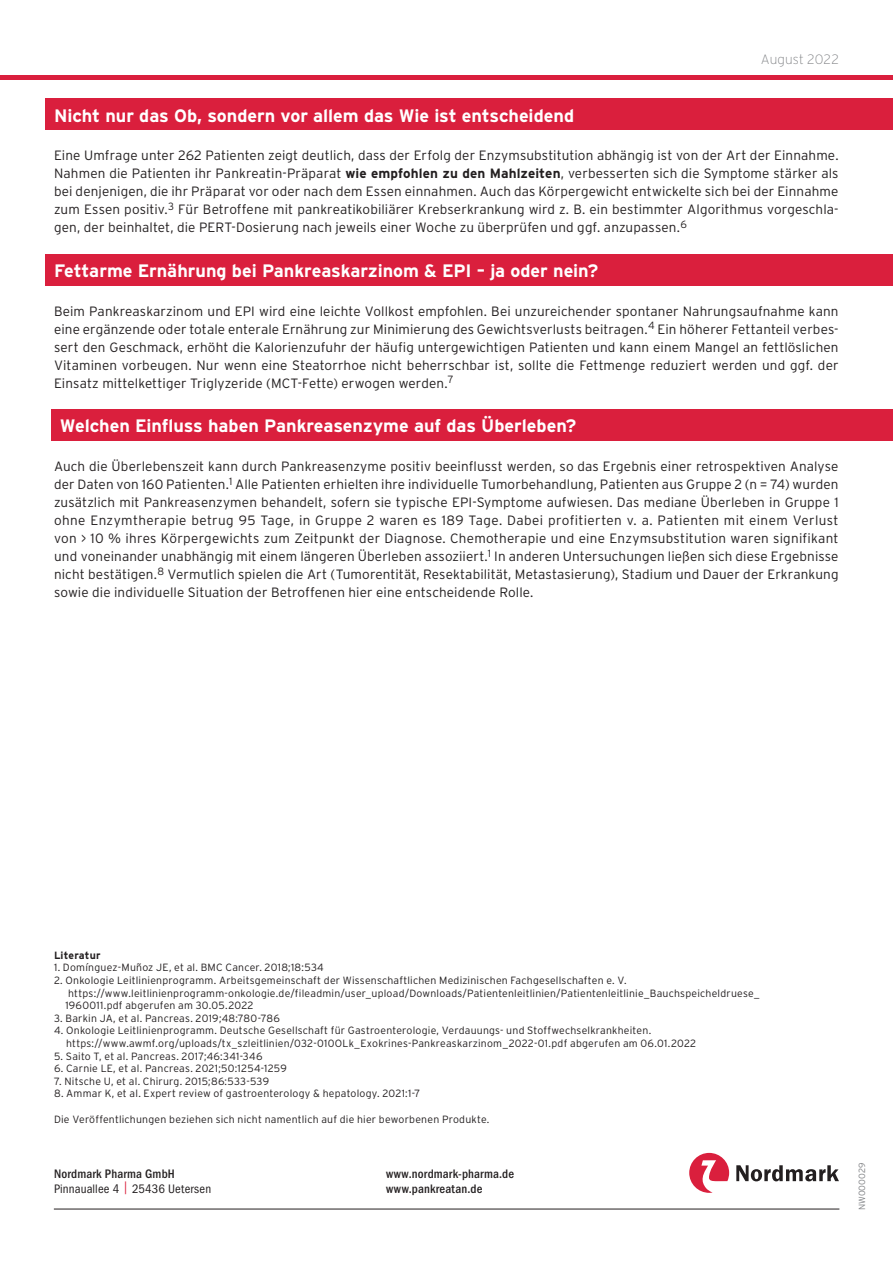
<style>
.page{position:relative;width:893px;height:1263px;background:#fff}
.page>*{position:absolute;margin:0;border:0;box-sizing:border-box;transform-origin:0 0}
.t1{font:700 18px "Interstate";letter-spacing:-.005em;color:#fff}
.t2{font:300 13.5px/18px "Interstate";letter-spacing:.01em;color:#231f20;text-align:justify}
.t3{font:200 13.5px "Interstate";letter-spacing:.005em;color:#808285}
.t4{font:condensed 12.75px/15px "Franklin Gothic LT Pro";letter-spacing:.01em;color:#231f20}
.t5{font:500 condensed 12.75px/15px "Franklin Gothic LT Pro";letter-spacing:.01em;color:#231f20}
.t6{font:300 10.5px/12.6px "Interstate";letter-spacing:.02em;color:#231f20}
.t7{font:700 10.5px "Interstate";letter-spacing:.015em;color:#231f20}
.t8{font:300 9px "Interstate";color:#808285}
.s1{font-weight:700}
.s2{font-weight:500}
.s3{color:#da1f3d}
</style>
<div class="page">
<hr style="left:54px;top:1209px;width:785px;height:1px;background:#231f20">
<hr style="left:0;top:75px;width:893px;height:4px;background:#da1f3d">
<div style="left:45px;top:98px;width:848px;height:32px;background:#da1f3d"></div>
<div style="left:45px;top:254px;width:848px;height:32px;background:#da1f3d"></div>
<svg style="left:736px;top:1165px;width:103px;height:16px"></svg>
<svg style="left:689px;top:1153px;width:40px;height:40px"></svg>
<div style="left:51px;top:409px;width:842px;height:32px;background:#da1f3d"></div>
<h1 class="t1" style="left:54px;top:105px;width:522px">Nicht nur das Ob, sondern vor allem das Wie ist entscheidend</h1>
<p class="t3" style="left:761px;top:52px;width:80px">August 2022</p>
<p class="t2" style="left:54px;top:146px;width:786px">Eine Umfrage unter 262 Patienten zeigt deutlich, dass der Erfolg der Enzymsubstitution abhängig ist von der Art der Einnahme.<br>Nahmen die Patienten ihr Pankreatin-Präparat <span class="s1">wie empfohlen zu den Mahlzeiten</span>, verbesserten sich die Symptome stärker als bei denjenigen, die ihr Präparat vor oder nach dem Essen einnahmen. Auch das Körpergewicht entwickelte sich bei der Einnahme zum Essen positiv.<sup>3</sup> Für Betroffene mit pankreatikobiliärer Krebserkrankung wird z. B. ein bestimmter Algorithmus vorgeschla&shy;gen, der beinhaltet, die PERT-Dosierung nach jeweils einer Woche zu überprüfen und ggf. anzupassen.<sup>6</sup></p>
<h1 class="t1" style="left:54px;top:261px;width:546px">Fettarme Ernährung bei Pankreaskarzinom &amp; EPI – ja oder nein?</h1>
<p class="t2" style="left:54px;top:302px;width:786px">Beim Pankreaskarzinom und EPI wird eine leichte Vollkost empfohlen. Bei unzureichender spontaner Nahrungsaufnahme kann eine ergänzende oder totale enterale Ernährung zur Minimierung des Gewichtsverlusts beitragen.<sup>4</sup> Ein höherer Fettanteil verbes&shy;sert den Geschmack, erhöht die Kalorienzufuhr der häufig untergewichtigen Patienten und kann einem Mangel an fettlöslichen Vitaminen vorbeugen. Nur wenn eine Steatorrhoe nicht beherrschbar ist, sollte die Fettmenge reduziert werden und ggf. der Einsatz mittelkettiger Triglyzeride (MCT-Fette) erwogen werden.<sup>7</sup></p>
<h1 class="t1" style="left:60px;top:416px;width:518px">Welchen Einfluss haben Pankreasenzyme auf das Überleben?</h1>
<p class="t2" style="left:54px;top:457px;width:786px">Auch die Überlebenszeit kann durch Pankreasenzyme positiv beeinflusst werden, so das Ergebnis einer retrospektiven Analyse der Daten von 160 Patienten.<sup>1</sup> Alle Patienten erhielten ihre individuelle Tumorbehandlung, Patienten aus Gruppe 2 (n = 74) wurden zusätzlich mit Pankreasenzymen behandelt, sofern sie typische EPI-Symptome aufwiesen. Das mediane Überleben in Gruppe 1 ohne Enzymtherapie betrug 95 Tage, in Gruppe 2 waren es 189 Tage. Dabei profitierten v. a. Patienten mit einem Verlust von &gt; 10 % ihres Körpergewichts zum Zeitpunkt der Diagnose. Chemotherapie und eine Enzymsubstitution waren signifikant und voneinander unabhängig mit einem längeren Überleben assoziiert.<sup>1</sup> In anderen Untersuchungen ließen sich diese Ergebnisse nicht bestätigen.<sup>8</sup> Vermutlich spielen die Art (Tumorentität, Resektabilität, Metastasierung), Stadium und Dauer der Erkrankung sowie die individuelle Situation der Betroffenen hier eine entscheidende Rolle.</p>
<p class="t7" style="left:54px;top:949px;width:48px">Literatur</p>
<p class="t6" style="left:54px;top:961px;width:271px">1. Domínguez-Muñoz JE, et al. BMC Cancer. 2018;18:534</p>
<p class="t6" style="left:65px;top:974px;width:695px;text-indent:-11px">2. Onkologie Leitlinienprogramm. Arbeitsgemeinschaft der Wissenschaftlichen Medizinischen Fachgesellschaften e. V. https://www.leitlinienprogramm-onkologie.de/fileadmin/user_upload/Downloads/Patientenleitlinien/Patientenleitlinie_Bauchspeicheldruese_<br>1960011.pdf abgerufen am 30.05.2022</p>
<p class="t6" style="left:54px;top:1012px;width:227px">3. Barkin JA, et al. Pancreas. 2019;48:780-786</p>
<p class="t6" style="left:66px;top:1024px;width:632px;text-indent:-12px">4. Onkologie Leitlinienprogramm. Deutsche Gesellschaft für Gastroenterologie, Verdauungs- und Stoffwechselkrankheiten. https://www.awmf.org/uploads/tx_szleitlinien/032-010OLk_Exokrines-Pankreaskarzinom_2022-01.pdf abgerufen am 06.01.2022</p>
<p class="t6" style="left:54px;top:1049px;width:210px">5. Saito T, et al. Pancreas. 2017;46:341-346</p>
<p class="t6" style="left:54px;top:1062px;width:234px">6. Carnie LE, et al. Pancreas. 2021;50:1254-1259</p>
<p class="t6" style="left:54px;top:1075px;width:217px">7. Nitsche U, et al. Chirurg. 2015;86:533-539</p>
<p class="t6" style="left:54px;top:1087px;width:368px">8. Ammar K, et al. Expert review of gastroenterology &amp; hepatology. 2021:1-7</p>
<p class="t6" style="left:54px;top:1112px;width:437px">Die Veröffentlichungen beziehen sich nicht namentlich auf die hier beworbenen Produkte.</p>
<p class="t4" style="left:54px;top:1166px;width:159px"><span class="s2">Nordmark Pharma GmbH<br></span>Pinnauallee 4 <span class="s3">|</span> 25436 Uetersen</p>
<p class="t5" style="left:386px;top:1166px;width:129px">www.nordmark-pharma.de www.pankreatan.de</p>
<p class="t8" style="left:857px;top:1210px;width:49px;rotate:-90deg">NW000029</p>
</div>
